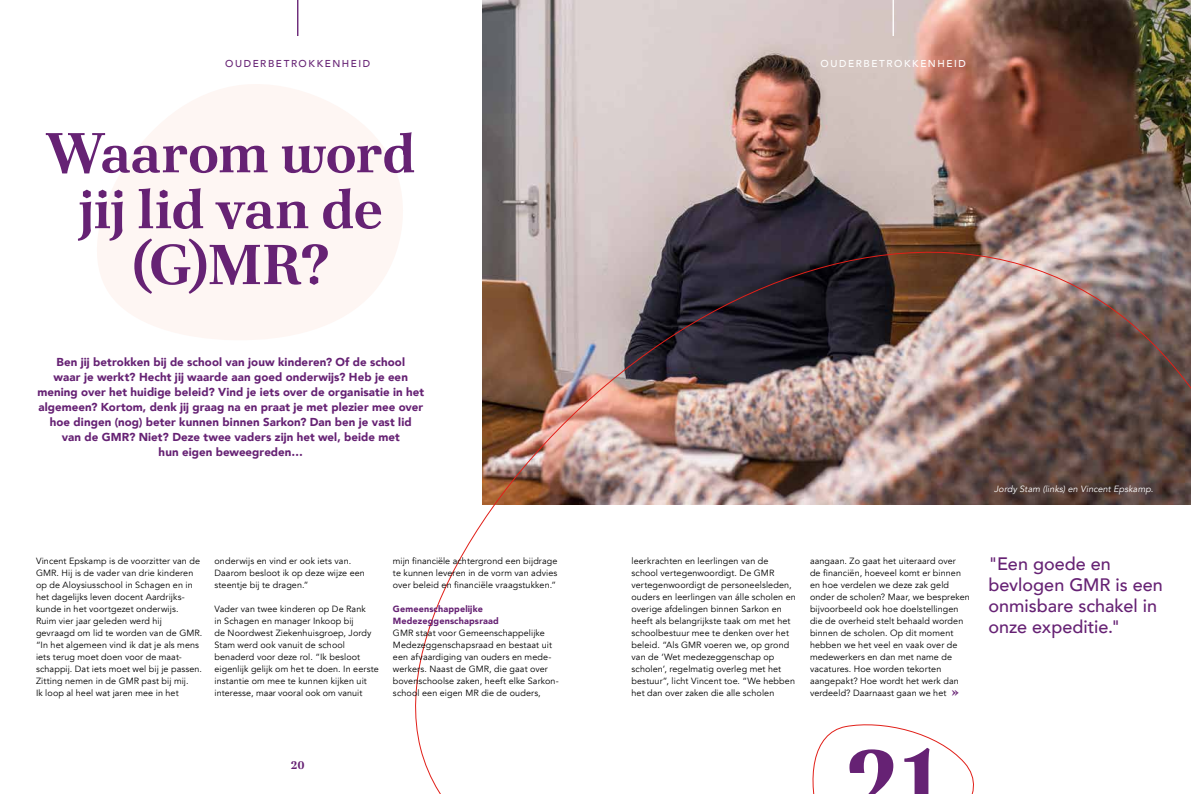
<style>
.page{position:relative;width:1191px;height:794px;background:#fff}
.page>*{position:absolute;margin:0;border:0;box-sizing:border-box;transform-origin:0 0}
.t1{font:700 92.3px "Poltawski Nowy";color:#662274}
.t2{font:700 55.9px/55.9px "Poltawski Nowy";letter-spacing:-.02em;color:#662274;text-align:center}
.t3{font:500 18px/21px "Avenir";color:#662274}
.t4{font:900 11.5px/15px "Avenir";letter-spacing:.005em;color:#662274;text-align:center}
.t5{font:700 11px "Poltawski Nowy";color:#662274}
.t6{font:500 10px "Avenir";letter-spacing:.155em;color:#662274}
.t7{font:500 10px "Avenir";letter-spacing:.155em;color:#fff}
.t8{font:9px/12px "Avenir";letter-spacing:.01em;color:#000}
.t9{font:900 9px/12px "Avenir";letter-spacing:.015em;color:#662274}
.t10{font:italic 9px "Avenir";letter-spacing:.01em;color:#fff}
.s1{font-family:"Poltawski Nowy";font-weight:700;font-size:14px;color:#662274}
</style>
<div class="page">
<svg style="left:97px;top:84px;width:306px;height:256px;fill:#fef6f3"></svg>
<img style="left:482px;top:0;width:709px;height:215px">
<img style="left:389px;top:215px;width:802px;height:579px">
<svg style="left:805px;top:719px;width:186px;height:75px"></svg>
<hr style="left:893px;top:0;width:1px;height:36px;background:#fff">
<hr style="left:297px;top:0;width:1px;height:36px;background:#662274">
<p class="t6" style="left:225px;top:55px;width:147px">OUDERBETROKKENHEID</p>
<p class="t7" style="left:820px;top:55px;width:147px">OUDERBETROKKENHEID</p>
<h2 class="t2" style="left:46px;top:124px;width:371px">Waarom word jij lid van de (G)MR?</h2>
<p class="t4" style="left:37px;top:354px;width:388px">Ben jij betrokken bij de school van jouw kinderen? Of de school<br>waar je werkt? Hecht jij waarde aan goed onderwijs? Heb je een mening over het huidige beleid? Vind je iets over de organisatie in het algemeen? Kortom, denk jij graag na en praat je met plezier mee over hoe dingen (nog) beter kunnen binnen Sarkon? Dan ben je vast lid<br>van de GMR? Niet? Deze twee vaders zijn het wel, beide met<br>hun eigen beweegreden…</p>
<p class="t8" style="left:36px;top:555px;width:168px">Vincent Epskamp is de voorzitter van de GMR. Hij is de vader van drie kinderen op de Aloysiusschool in Schagen en in het dagelijks leven docent Aardrijks&shy;kunde in het voortgezet onderwijs.<br>Ruim vier jaar geleden werd hij gevraagd om lid te worden van de GMR. “In het algemeen vind ik dat je als mens iets terug moet doen voor de maat&shy;schappij. Dat iets moet wel bij je passen.<br>Zitting nemen in de GMR past bij mij.<br>Ik loop al heel wat jaren mee in het</p>
<p class="t8" style="left:214px;top:555px;width:152px">onderwijs en vind er ook iets van.<br>Daarom besloot ik op deze wijze een steentje bij te dragen.”</p>
<p class="t8" style="left:214px;top:603px;width:166px">Vader van twee kinderen op De Rank<br>in Schagen en manager Inkoop bij<br>de Noordwest Ziekenhuisgroep, Jordy Stam werd ook vanuit de school benaderd voor deze rol. “Ik besloot eigenlijk gelijk om het te doen. In eerste instantie om mee te kunnen kijken uit interesse, maar vooral ook om vanuit</p>
<p class="t8" style="left:393px;top:555px;width:166px;text-align:justify">mijn financiële achtergrond een bijdrage te kunnen leveren in de vorm van advies over beleid en financiële vraagstukken.”</p>
<p class="t9" style="left:393px;top:603px;width:107px">Gemeenschappelijke<br>Medezeggenschapsraad</p>
<p class="t8" style="left:393px;top:627px;width:167px">GMR staat voor Gemeenschappelijke Medezeggenschapsraad en bestaat uit een afvaardiging van ouders en mede&shy;werkers. Naast de GMR, die gaat over bovenschoolse zaken, heeft elke Sarkon&shy;school een eigen MR die de ouders,</p>
<p class="t5" style="left:291px;top:757px;width:15px">20</p>
<p class="t10" style="left:994px;top:484px;width:161px">Jordy Stam (links) en Vincent Epskamp.</p>
<p class="t8" style="left:631px;top:555px;width:166px">leerkrachten en leerlingen van de school vertegenwoordigt. De GMR vertegenwoordigt de personeelsleden, ouders en leerlingen van álle scholen en overige afdelingen binnen Sarkon en heeft als belangrijkste taak om met het schoolbestuur mee te denken over het beleid. “Als GMR voeren we, op grond van de ‘Wet medezeggenschap op scholen’, regelmatig overleg met het bestuur”, licht Vincent toe. “We hebben het dan over zaken die alle scholen</p>
<p class="t8" style="left:810px;top:555px;width:161px">aangaan. Zo gaat het uiteraard over<br>de financiën, hoeveel komt er binnen en hoe verdelen we deze zak geld onder de scholen? Maar, we bespreken bijvoorbeeld ook hoe doelstellingen die de overheid stelt behaald worden binnen de scholen. Op dit moment hebben we het veel en vaak over de medewerkers en dan met name de vacatures. Hoe worden tekorten aangepakt? Hoe wordt het werk dan verdeeld? Daarnaast gaan we het <span class="s1">»</span></p>
<h1 class="t1" style="left:844px;top:713px;width:97px">21</h1>
<h3 class="t3" style="left:988px;top:552px;width:176px">"Een goede en bevlogen GMR is een onmisbare schakel in onze expeditie."</h3>
</div>
